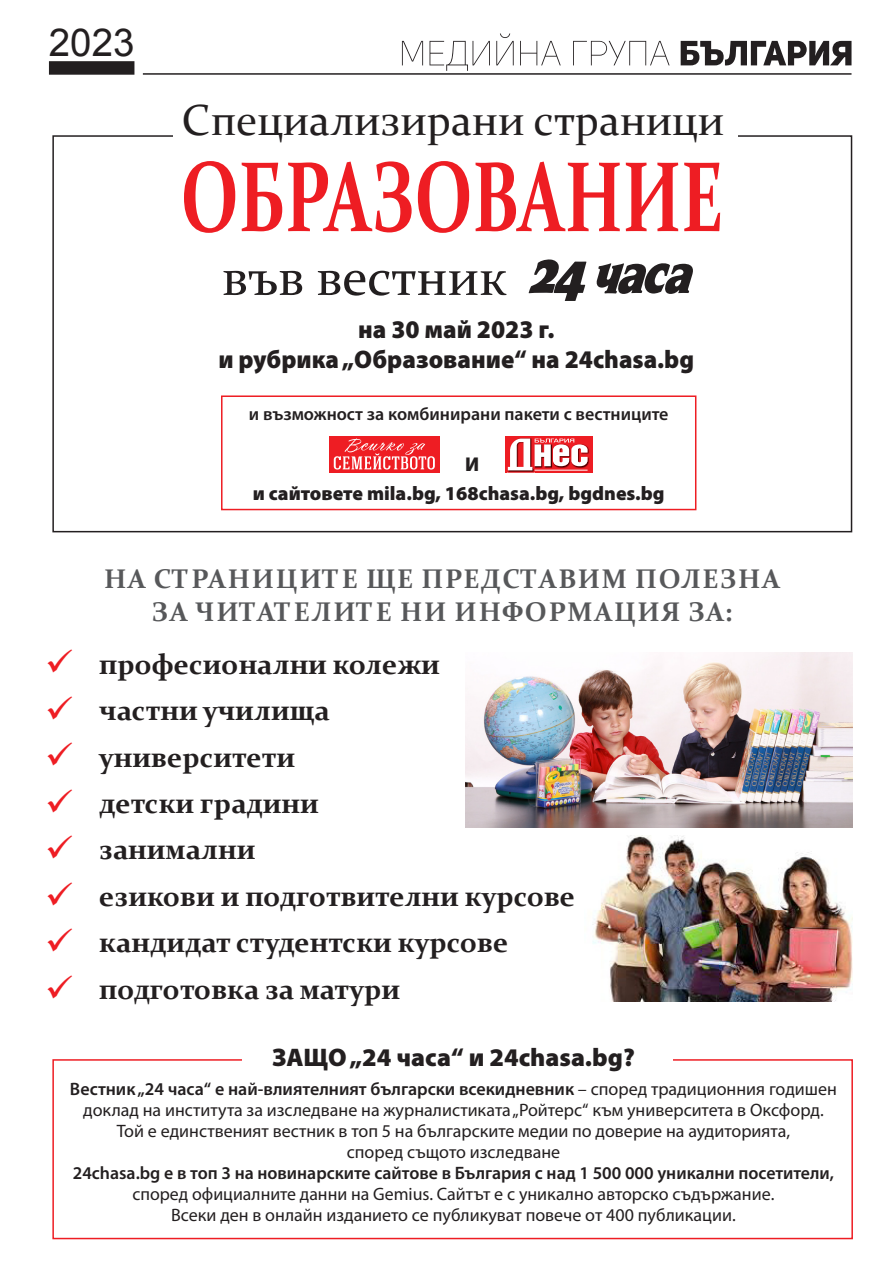
<style>
.page{position:relative;width:893px;height:1263px;background:#fff}
.page>*{position:absolute;margin:0;border:0;box-sizing:border-box;transform-origin:0 0}
.t1{font:700 100.05px "Constantia";color:#ee1d23;scale:.7 1}
.t2{font:52.2px "Constantia";color:#231f20}
.t3{font:43.5px "Constantia";color:#231f20}
.t4{font:38.4px "Arial";color:#231f20}
.t5{font:700 28.5px "Constantia";color:#231f20}
.t6{font:700 27px/33px "Constantia";letter-spacing:.06em;color:#57585a;text-align:center}
.t7{font:900 25.5px "Myriad Pro";color:#231f20}
.t8{font:900 20.1px "Myriad Pro";color:#231f20}
.t9{font:900 19.65px "Myriad Pro";color:#231f20}
.t10{font:18px/21px "Myriad Pro";color:#231f20;text-align:center}
.t11{font:600 18px "Myriad Pro";color:#231f20}
.s1{color:#ee1d23}
.s2{font-weight:600}
</style>
<div class="page">
<div style="left:49px;top:61px;width:85px;height:14px;background:#231f20"></div>
<svg style="left:402px;top:41px;width:21px;height:24px"></svg>
<svg style="left:429px;top:41px;width:61px;height:30px"></svg>
<svg style="left:496px;top:34px;width:18px;height:31px"></svg>
<svg style="left:520px;top:41px;width:41px;height:24px"></svg>
<svg style="left:573px;top:41px;width:97px;height:24px"></svg>
<svg style="left:681px;top:41px;width:170px;height:25px"></svg>
<hr style="left:143px;top:73px;width:708px;height:2px;background:#231f20">
<svg style="left:529px;top:259px;width:57px;height:42px"></svg>
<svg style="left:596px;top:263px;width:97px;height:31px"></svg>
<div style="left:221px;top:395px;width:475px;height:115px;border:2px solid #ee1d23"></div>
<div style="left:329px;top:436px;width:111px;height:37px;background:#ee1d23"></div>
<svg style="left:334px;top:438px;width:101px;height:32px"></svg>
<div style="left:505px;top:436px;width:88px;height:37px;background:#ee1d23"></div>
<img style="left:588px;top:447px;width:1px;height:18px">
<svg style="left:507px;top:438px;width:81px;height:35px"></svg>
<hr style="left:535px;top:470px;width:53px;height:1px;background:#fff">
<img style="left:592px;top:835px;width:261px;height:167px">
<div style="left:52px;top:1059px;width:801px;height:180px;border:2px solid #ee1d23"></div>
<div style="left:242px;top:1041px;width:431px;height:38px;background:#fff"></div>
<img style="left:466px;top:653px;width:386px;height:174px">
<p class="t4" style="left:49px;top:17px;width:87px">2023</p>
<p class="t3" style="left:182px;top:91px;width:544px">Специализирани страници</p>
<p class="t1" style="left:181px;top:128px;width:777px">ОБРАЗОВАНИЕ</p>
<p class="t2" style="left:222px;top:242px;width:286px">във вестник</p>
<p class="t7" style="left:358px;top:312px;width:198px">на 30 май 2023 г.</p>
<p class="t7" style="left:218px;top:343px;width:477px">и рубрика „Образование“ на 24chasa.bg</p>
<p class="t11" style="left:249px;top:402px;width:421px">и възможност за комбинирани пакети с вестниците</p>
<p class="t8" style="left:465px;top:451px;width:16px">И</p>
<p class="t9" style="left:253px;top:480px;width:413px">и сайтовете mila.bg, 168chasa.bg, bgdnes.bg</p>
<p class="t6" style="left:104px;top:561px;width:678px">НА СТРАНИЦИТЕ ЩЕ ПРЕДСТАВИМ ПОЛЕЗНА<br>ЗА ЧИТАТЕЛИТЕ НИ ИНФОРМАЦИЯ ЗА:</p>
<p class="t5" style="left:45px;top:644px;width:396px"><span class="s1">✓</span> професионални колежи</p>
<p class="t5" style="left:45px;top:691px;width:286px"><span class="s1">✓</span> частни училища</p>
<p class="t5" style="left:45px;top:737px;width:252px"><span class="s1">✓</span> университети</p>
<p class="t5" style="left:45px;top:784px;width:275px"><span class="s1">✓</span> детски градини</p>
<p class="t5" style="left:45px;top:830px;width:212px"><span class="s1">✓</span> занимални</p>
<p class="t5" style="left:45px;top:876px;width:532px"><span class="s1">✓</span> езикови и подготвителни курсове</p>
<p class="t5" style="left:45px;top:923px;width:465px"><span class="s1">✓</span> кандидат студентски курсове</p>
<p class="t5" style="left:45px;top:969px;width:357px"><span class="s1">✓</span> подготовка за матури</p>
<p class="t7" style="left:272px;top:1040px;width:364px">ЗАЩО „24 часа“ и 24chasa.bg?</p>
<p class="t10" style="left:70px;top:1078px;width:769px"><span class="s2">Вестник „24 часа“ е най-влиятелният български всекидневник</span> – според традиционния годишен доклад на института за изследване на журналистиката „Ройтерс“ към университета в Оксфорд.</p>
<p class="t10" style="left:117px;top:1120px;width:675px">Той е единственият вестник в топ 5 на българските медии по доверие на аудиторията, според същото изследване</p>
<p class="t10" style="left:73px;top:1162px;width:763px"><span class="s2">24chasa.bg e в топ 3 на новинарските сайтове в България с над 1 500 000 уникални посетители, </span>според официалните данни на Gemius. Сайтът е с уникално авторско съдържание.<br>Всеки ден в онлайн изданието се публикуват повече от 400 публикации.</p>
</div>
